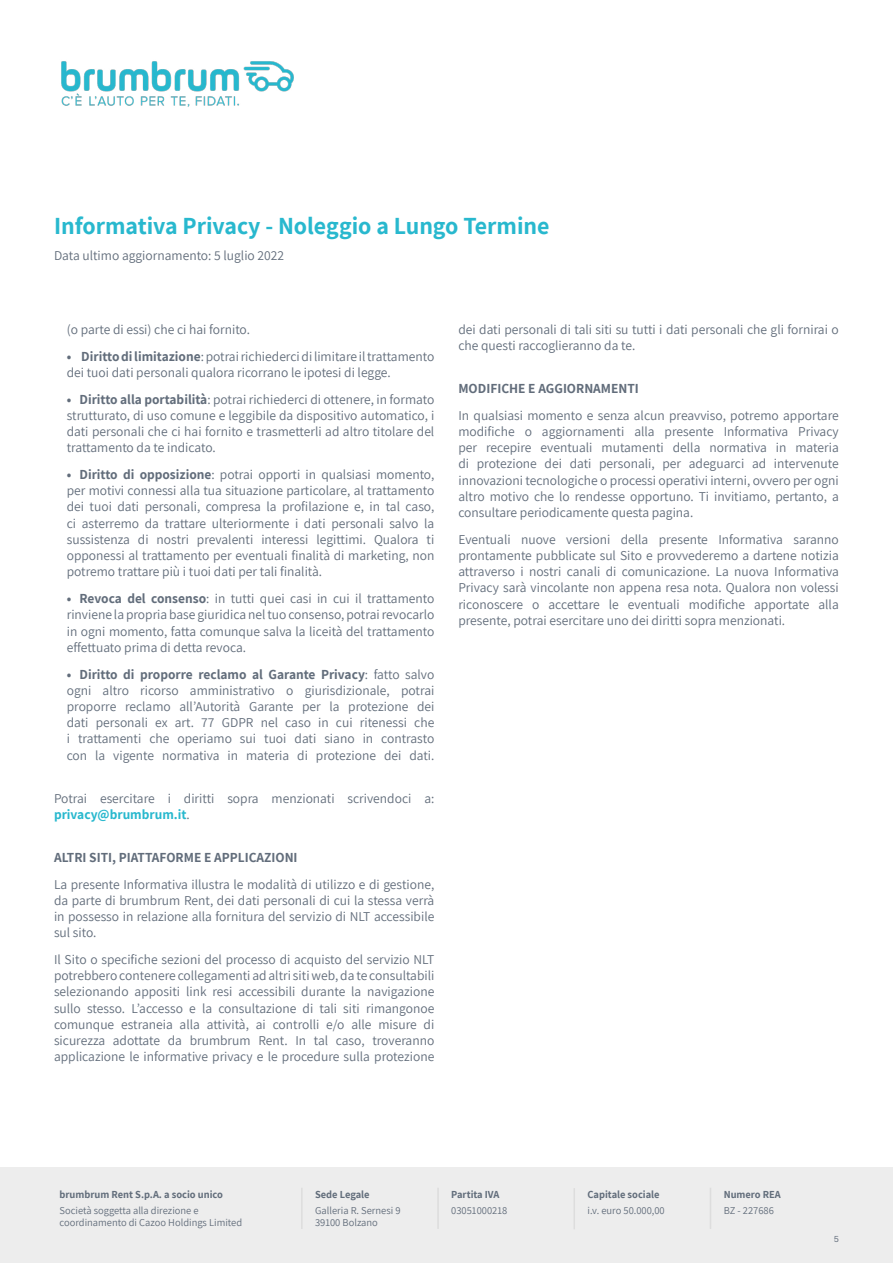
<style>
.page{position:relative;width:893px;height:1263px;background:#fff}
.page>*{position:absolute;margin:0;border:0;box-sizing:border-box;transform-origin:0 0}
.t1{font:700 24px "Assistant";color:#28b8ce}
.t2{font:13.5px/16.2px "Assistant";color:#626d7b;text-align:justify}
.t3{font:700 13.5px "Assistant";color:#626d7b}
.t4{font:10.5px/12.6px "Assistant";color:#626d7b}
.t5{font:700 10.5px "Assistant";color:#626d7b}
.t6{font:9px "Work Sans";color:#626d7b}
.s1{font-weight:700}
.s2{font-weight:700;color:#28b8ce}
</style>
<div class="page">
<div style="left:0;top:1167px;width:893px;height:96px;background:#ededed"></div>
<hr style="left:437px;top:1188px;width:2px;height:41px;background:#ddd">
<hr style="left:573px;top:1188px;width:2px;height:41px;background:#ddd">
<hr style="left:710px;top:1188px;width:1px;height:41px;background:#ddd">
<hr style="left:301px;top:1188px;width:2px;height:41px;background:#ddd">
<img style="left:61px;top:61px;width:233px;height:46px">
<h1 class="t1" style="left:54px;top:210px;width:497px">Informativa Privacy - Noleggio a Lungo Termine</h1>
<p class="t2" style="left:54px;top:247px;width:232px">Data ultimo aggiornamento: 5 luglio 2022</p>
<p class="t2" style="left:67px;top:320px;width:185px">(o parte di essi) che ci hai fornito.</p>
<p class="t2" style="left:67px;top:347px;width:369px"><span class="s1">• Diritto di limitazione</span>: potrai richiederci di limitare il trattamento dei tuoi dati personali qualora ricorrano le ipotesi di legge.</p>
<p class="t2" style="left:67px;top:390px;width:369px"><span class="s1">• Diritto alla portabilità</span>: potrai richiederci di ottenere, in formato strutturato, di uso comune e leggibile da dispositivo automatico, i dati personali che ci hai fornito e trasmetterli ad altro titolare del trattamento da te indicato.</p>
<p class="t2" style="left:67px;top:466px;width:369px"><span class="s1">• Diritto di opposizione</span>: potrai opporti in qualsiasi momento, per motivi connessi alla tua situazione particolare, al trattamento dei tuoi dati personali, compresa la profilazione e, in tal caso, ci asterremo da trattare ulteriormente i dati personali salvo la sussistenza di nostri prevalenti interessi legittimi. Qualora ti opponessi al trattamento per eventuali finalità di marketing, non potremo trattare più i tuoi dati per tali finalità.</p>
<p class="t2" style="left:67px;top:590px;width:369px"><span class="s1">• Revoca del consenso</span>: in tutti quei casi in cui il trattamento rinviene la propria base giuridica nel tuo consenso, potrai revocarlo in ogni momento, fatta comunque salva la liceità del trattamento effettuato prima di detta revoca.</p>
<p class="t2" style="left:67px;top:665px;width:369px"><span class="s1">• Diritto di proporre reclamo al Garante Privacy</span>: fatto salvo ogni altro ricorso amministrativo o giurisdizionale, potrai proporre reclamo all’Autorità Garante per la protezione dei dati personali ex art. 77 GDPR nel caso in cui ritenessi che i trattamenti che operiamo sui tuoi dati siano in contrasto con la vigente normativa in materia di protezione dei dati.</p>
<p class="t2" style="left:54px;top:789px;width:382px">Potrai esercitare i diritti sopra menzionati scrivendoci a: <span class="s2">privacy@brumbrum.it</span>.</p>
<p class="t3" style="left:54px;top:848px;width:245px">ALTRI SITI, PIATTAFORME E APPLICAZIONI</p>
<p class="t2" style="left:54px;top:875px;width:382px">La presente Informativa illustra le modalità di utilizzo e di gestione, da parte di brumbrum Rent, dei dati personali di cui la stessa verrà in possesso in relazione alla fornitura del servizio di NLT accessibile sul sito.</p>
<p class="t2" style="left:54px;top:951px;width:382px">Il Sito o specifiche sezioni del processo di acquisto del servizio NLT potrebbero contenere collegamenti ad altri siti web, da te consultabili selezionando appositi link resi accessibili durante la navigazione sullo stesso. L’accesso e la consultazione di tali siti rimangonoe comunque estraneia alla attività, ai controlli e/o alle misure di sicurezza adottate da brumbrum Rent. In tal caso, troveranno applicazione le informative privacy e le procedure sulla protezione</p>
<p class="t2" style="left:458px;top:320px;width:382px">dei dati personali di tali siti su tutti i dati personali che gli fornirai o che questi raccoglieranno da te.</p>
<p class="t3" style="left:458px;top:379px;width:182px">MODIFICHE E AGGIORNAMENTI</p>
<p class="t2" style="left:458px;top:406px;width:382px">In qualsiasi momento e senza alcun preavviso, potremo apportare modifiche o aggiornamenti alla presente Informativa Privacy per recepire eventuali mutamenti della normativa in materia di protezione dei dati personali, per adeguarci ad intervenute innovazioni tecnologiche o processi operativi interni, ovvero per ogni altro motivo che lo rendesse opportuno. Ti invitiamo, pertanto, a consultare periodicamente questa pagina.</p>
<p class="t2" style="left:458px;top:531px;width:382px">Eventuali nuove versioni della presente Informativa saranno prontamente pubblicate sul Sito e provvederemo a dartene notizia attraverso i nostri canali di comunicazione. La nuova Informativa Privacy sarà vincolante non appena resa nota. Qualora non volessi riconoscere o accettare le eventuali modifiche apportate alla presente, potrai esercitare uno dei diritti sopra menzionati.</p>
<p class="t5" style="left:60px;top:1188px;width:165px">brumbrum Rent S.p.A. a socio unico</p>
<p class="t4" style="left:60px;top:1203px;width:184px">Società soggetta alla direzione e coordinamento di Cazoo Holdings Limited</p>
<p class="t5" style="left:315px;top:1188px;width:56px">Sede Legale</p>
<p class="t4" style="left:315px;top:1204px;width:87px;line-height:12px">Galleria R. Sernesi 9<br>39100 Bolzano</p>
<p class="t5" style="left:451px;top:1188px;width:50px">Partita IVA</p>
<p class="t4" style="left:451px;top:1203px;width:57px">03051000218</p>
<p class="t5" style="left:587px;top:1188px;width:74px">Capitale sociale</p>
<p class="t4" style="left:587px;top:1203px;width:79px">i.v. euro 50.000,00</p>
<p class="t5" style="left:724px;top:1188px;width:59px">Numero REA</p>
<p class="t4" style="left:724px;top:1203px;width:52px">BZ - 227686</p>
<p class="t6" style="left:834px;top:1233px;width:7px">5</p>
</div>
